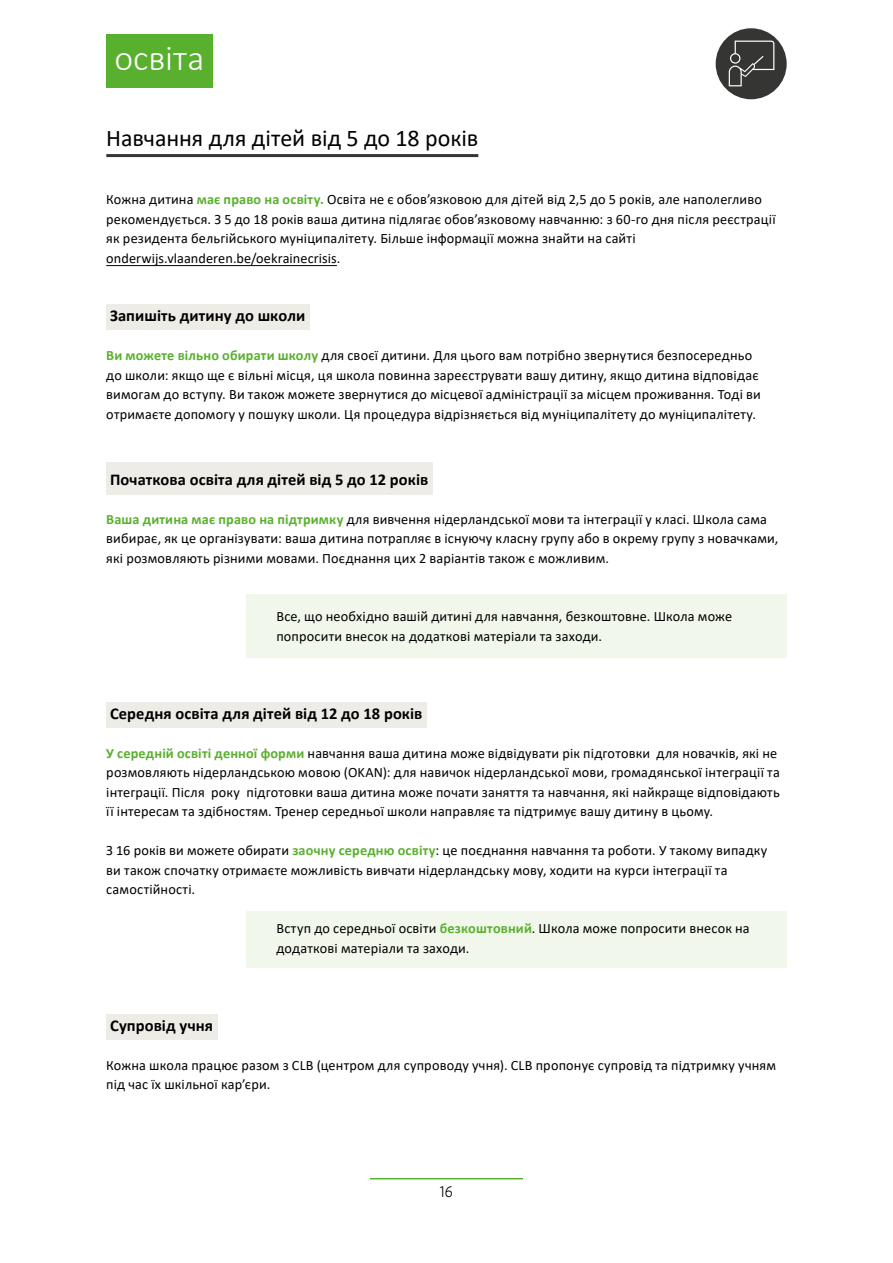
<style>
.page{position:relative;width:893px;height:1263px;background:#fff}
.page>*{position:absolute;margin:0;border:0;box-sizing:border-box;transform-origin:0 0}
.t1{font:300 36px "Calibri";color:#fff}
.t2{font:24px "Calibri";color:#000}
.t3{font:700 16.5px "Calibri";letter-spacing:.005em;color:#000}
.t4{font:300 16.5px "Flanders Art Sans";color:#000}
.t5{font:14.25px/19.5px "Calibri";letter-spacing:.01em;color:#000}
.s1{font-weight:700;color:#59b02f}
</style>
<div class="page">
<hr style="left:370px;top:1178px;width:153px;height:1px;background:#59b02f">
<div style="left:247px;top:594px;width:540px;height:64px;background:#f2f7ec"></div>
<div style="left:247px;top:911px;width:540px;height:56px;background:#f2f7ec"></div>
<hr style="left:106px;top:154px;width:372px;height:3px;background:#353534">
<hr style="left:106px;top:265px;width:231px;height:1px;background:#000">
<div style="left:106px;top:304px;width:204px;height:25px;background:#edece6"></div>
<div style="left:106px;top:462px;width:327px;height:33px;background:#edece6"></div>
<div style="left:106px;top:702px;width:321px;height:25px;background:#edece6"></div>
<div style="left:106px;top:1014px;width:111px;height:25px;background:#edece6"></div>
<div style="left:106px;top:34px;width:107px;height:53px;background:#59b02f"></div>
<div style="left:716px;top:28px;width:71px;height:71px;background:#353534;border-radius:50%"></div>
<svg style="left:729px;top:41px;width:45px;height:45px"></svg>
<h1 class="t1" style="left:114px;top:35px;width:92px">освіта</h1>
<h2 class="t2" style="left:106px;top:121px;width:374px">Навчання для дітей від 5 до 18 років</h2>
<p class="t5" style="left:106px;top:189px;width:671px">Кожна дитина <span class="s1">має право на освіту.</span> Освіта не є обов’язковою для дітей від 2,5 до 5 років, але наполегливо рекомендується. З 5 до 18 років ваша дитина підлягає обов’язковому навчанню: з 60-го дня після реєстрації як резидента бельгійського муніципалітету. Більше інформації можна знайти на сайті onderwijs.vlaanderen.be/oekrainecrisis.</p>
<p class="t3" style="left:110px;top:304px;width:197px">Запишіть дитину до школи</p>
<p class="t5" style="left:106px;top:345px;width:656px"><span class="s1">Ви можете вільно обирати школу</span> для своєї дитини. Для цього вам потрібно звернутися безпосередньо до школи: якщо ще є вільні місця, ця школа повинна зареєструвати вашу дитину, якщо дитина відповідає вимогам до вступу. Ви також можете звернутися до місцевої адміністрації за місцем проживання. Тоді ви отримаєте допомогу у пошуку школи. Ця процедура відрізняється від муніципалітету до муніципалітету.</p>
<p class="t3" style="left:110px;top:467px;width:320px">Початкова освіта для дітей від 5 до 12 років</p>
<p class="t5" style="left:106px;top:509px;width:674px"><span class="s1">Ваша дитина має право на підтримку</span> для вивчення нідерландської мови та інтеграції у класі. Школа сама вибирає, як це організувати: ваша дитина потрапляє в існуючу класну групу або в окрему групу з новачками, які розмовляють різними мовами. Поєднання цих 2 варіантів також є можливим.</p>
<p class="t5" style="left:276px;top:606px;width:457px">Все, що необхідно вашій дитині для навчання, безкоштовне. Школа може попросити внесок на додаткові матеріали та заходи.</p>
<p class="t3" style="left:110px;top:701px;width:314px">Середня освіта для дітей від 12 до 18 років</p>
<p class="t5" style="left:106px;top:743px;width:675px"><span class="s1">У середній освіті денної форми</span> навчання ваша дитина може відвідувати рік підготовки для новачків, які не розмовляють нідерландською мовою (OKAN): для навичок нідерландської мови, громадянської інтеграції та інтеграції. Після року підготовки ваша дитина може почати заняття та навчання, які найкраще відповідають її інтересам та здібностям. Тренер середньої школи направляє та підтримує вашу дитину в цьому.</p>
<p class="t5" style="left:106px;top:840px;width:662px">З 16 років ви можете обирати <span class="s1">заочну середню освіту</span>: це поєднання навчання та роботи. У такому випадку ви також спочатку отримаєте можливість вивчати нідерландську мову, ходити на курси інтеграції та самостійності.</p>
<p class="t5" style="left:276px;top:918px;width:475px">Вступ до середньої освіти <span class="s1">безкоштовний</span>. Школа може попросити внесок на додаткові матеріали та заходи.</p>
<p class="t3" style="left:110px;top:1013px;width:105px">Супровід учня</p>
<p class="t5" style="left:106px;top:1055px;width:671px">Кожна школа працює разом з CLB (центром для супроводу учня). CLB пропонує супровід та підтримку учням під час їх шкільної кар’єри.</p>
<p class="t4" style="left:440px;top:1182px;width:15px">16</p>
</div>
